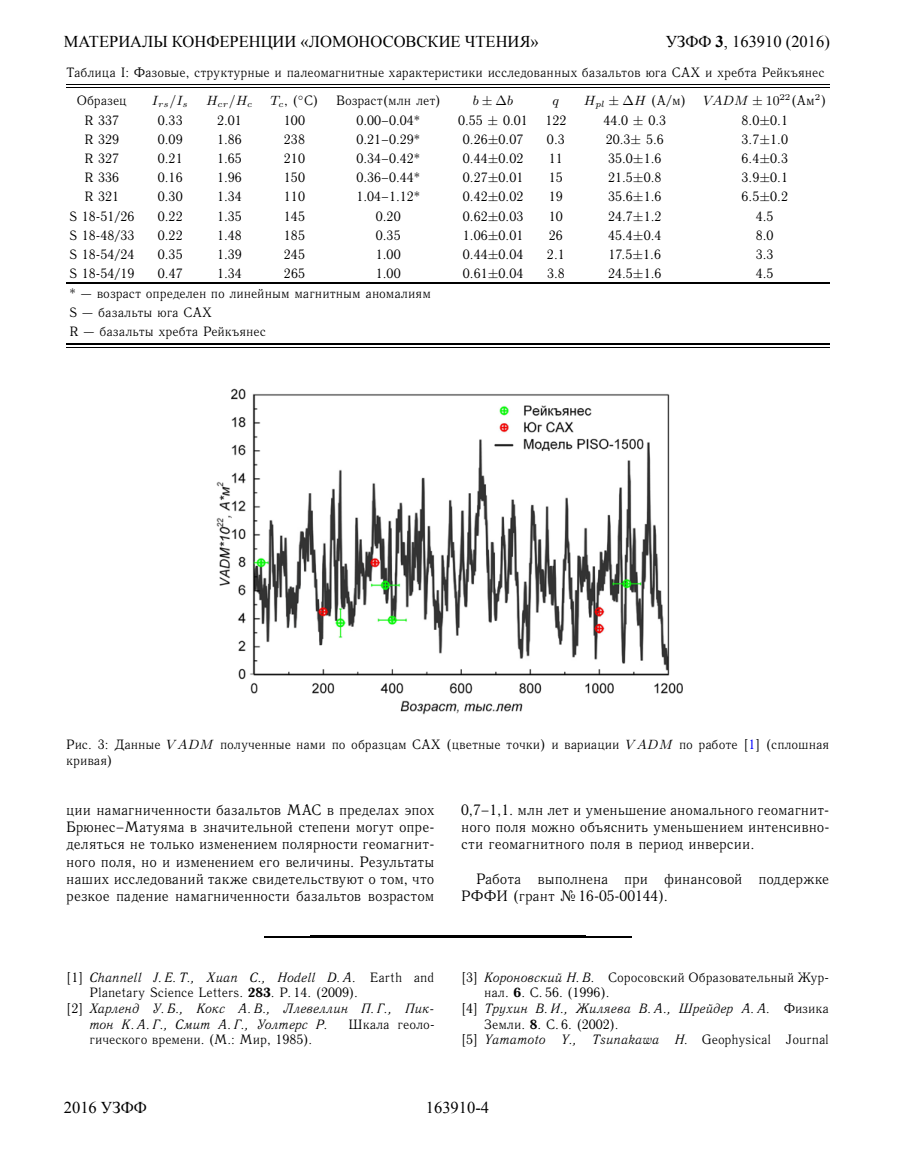
<style>
.page{position:relative;width:915px;height:1149px;background:#fff}
.page>*{position:absolute;margin:0;border:0;box-sizing:border-box;transform-origin:0 0}
.t1{font:16.5px "Times New Roman";color:#000}
.t2{font:15px/17.1px "Antiqua PS Cyr";letter-spacing:-.01em;color:#000;text-align:justify}
.t3{font:13.5px/19.2px "Antiqua PS Cyr";color:#000}
.t4{font:italic 13.5px "Antiqua PS Cyr";letter-spacing:-.005em;color:#000}
.t5{font:13.5px "CMMI9";color:#000}
.s1{font-weight:700}
.s2{font-family:"CMMI9"}
.s3{font-family:"CMSY9"}
.s4{font-family:"CMR9"}
.s5{font-family:"Antiqua PS Cyr"}
.s6{color:#00f}
.s7{font-style:normal}
.s8{font-style:italic}
</style>
<div class="page">
<img style="left:66px;top:84px;width:763px;height:1px">
<img style="left:66px;top:87px;width:763px;height:1px">
<img style="left:66px;top:283px;width:763px;height:1px">
<img style="left:66px;top:344px;width:763px;height:1px">
<img style="left:66px;top:347px;width:763px;height:1px">
<img style="left:216px;top:388px;width:467px;height:327px">
<img style="left:310px;top:935px;width:275px;height:1px">
<img style="left:356px;top:935px;width:183px;height:2px">
<img style="left:401px;top:935px;width:92px;height:2px">
<p class="t1" style="left:64px;top:31px;width:476px">МАТЕРИАЛЫ КОНФЕРЕНЦИИ «ЛОМОНОСОВСКИЕ ЧТЕНИЯ»</p>
<p class="t1" style="left:665px;top:31px;width:166px">УЗФФ <span class="s1">3</span>, 163910 (2016)</p>
<p class="t3" style="left:77px;top:59px;width:749px;line-height:28.7px;text-indent:-10px">Таблица I: Фазовые, структурные и палеомагнитные характеристики исследованных базальтов юга САХ и хребта Рейкъянес<br>Образец</p>
<p class="t5" style="left:152px;top:95px;width:37px">I<sub>rs</sub>/I<sub>s</sub></p>
<p class="t5" style="left:206px;top:95px;width:48px">H<sub>cr</sub>/H<sub>c</sub></p>
<p class="t3" style="left:270px;top:92px;width:49px"><span class="s2">T</span><sub>c</sub>, (<sup>◦</sup>C)</p>
<p class="t3" style="left:336px;top:92px;width:106px">Возраст(млн лет)</p>
<p class="t5" style="left:472px;top:95px;width:42px">b<span class="s3">±</span><span class="s4">∆</span>b</p>
<p class="t5" style="left:552px;top:95px;width:8px">q</p>
<p class="t3" style="left:583px;top:92px;width:103px"><span class="s2">H</span><sub>pl</sub> <span class="s3">±</span> <span class="s4">∆</span><span class="s2">H</span> (А/м)</p>
<p class="t5" style="left:703px;top:95px;width:124px">VADM <span class="s3">±</span> <span class="s4">10</span><sup>22</sup><span class="s5">(Ам</span><sup>2</sup><span class="s5">)</span></p>
<p class="t3" style="left:84px;top:111px;width:36px">R 337</p>
<p class="t3" style="left:158px;top:111px;width:26px">0.33</p>
<p class="t3" style="left:217px;top:111px;width:26px">2.01</p>
<p class="t3" style="left:284px;top:111px;width:23px">100</p>
<p class="t3" style="left:356px;top:111px;width:65px">0.00–0.04*</p>
<p class="t3" style="left:458px;top:111px;width:71px">0.55 <span class="s3">±</span> 0.01</p>
<p class="t3" style="left:545px;top:111px;width:23px">122</p>
<p class="t3" style="left:603px;top:111px;width:64px">44.0 <span class="s3">±</span> 0.3</p>
<p class="t3" style="left:741px;top:111px;width:48px">8.0<span class="s3">±</span>0.1</p>
<p class="t3" style="left:84px;top:130px;width:36px">R 329</p>
<p class="t3" style="left:158px;top:130px;width:26px">0.09</p>
<p class="t3" style="left:217px;top:130px;width:26px">1.86</p>
<p class="t3" style="left:284px;top:130px;width:23px">238</p>
<p class="t3" style="left:356px;top:130px;width:65px">0.21–0.29*</p>
<p class="t3" style="left:462px;top:130px;width:62px">0.26<span class="s3">±</span>0.07</p>
<p class="t3" style="left:547px;top:130px;width:19px">0.3</p>
<p class="t3" style="left:605px;top:130px;width:60px">20.3<span class="s3">±</span> 5.6</p>
<p class="t3" style="left:741px;top:130px;width:48px">3.7<span class="s3">±</span>1.0</p>
<p class="t3" style="left:84px;top:149px;width:36px">R 327</p>
<p class="t3" style="left:158px;top:149px;width:26px">0.21</p>
<p class="t3" style="left:217px;top:149px;width:26px">1.65</p>
<p class="t3" style="left:284px;top:149px;width:23px">210</p>
<p class="t3" style="left:356px;top:149px;width:65px">0.34–0.42*</p>
<p class="t3" style="left:462px;top:149px;width:62px">0.44<span class="s3">±</span>0.02</p>
<p class="t3" style="left:548px;top:149px;width:16px">11</p>
<p class="t3" style="left:608px;top:149px;width:55px">35.0<span class="s3">±</span>1.6</p>
<p class="t3" style="left:741px;top:149px;width:48px">6.4<span class="s3">±</span>0.3</p>
<p class="t3" style="left:84px;top:169px;width:36px">R 336</p>
<p class="t3" style="left:158px;top:169px;width:26px">0.16</p>
<p class="t3" style="left:217px;top:169px;width:26px">1.96</p>
<p class="t3" style="left:284px;top:169px;width:23px">150</p>
<p class="t3" style="left:356px;top:169px;width:65px">0.36–0.44*</p>
<p class="t3" style="left:462px;top:169px;width:62px">0.27<span class="s3">±</span>0.01</p>
<p class="t3" style="left:548px;top:169px;width:16px">15</p>
<p class="t3" style="left:608px;top:169px;width:55px">21.5<span class="s3">±</span>0.8</p>
<p class="t3" style="left:741px;top:169px;width:48px">3.9<span class="s3">±</span>0.1</p>
<p class="t3" style="left:84px;top:188px;width:36px">R 321</p>
<p class="t3" style="left:158px;top:188px;width:26px">0.30</p>
<p class="t3" style="left:217px;top:188px;width:26px">1.34</p>
<p class="t3" style="left:284px;top:188px;width:23px">110</p>
<p class="t3" style="left:356px;top:188px;width:65px">1.04–1.12*</p>
<p class="t3" style="left:462px;top:188px;width:62px">0.42<span class="s3">±</span>0.02</p>
<p class="t3" style="left:548px;top:188px;width:16px">19</p>
<p class="t3" style="left:608px;top:188px;width:55px">35.6<span class="s3">±</span>1.6</p>
<p class="t3" style="left:741px;top:188px;width:48px">6.5<span class="s3">±</span>0.2</p>
<p class="t3" style="left:69px;top:207px;width:66px">S 18-51/26</p>
<p class="t3" style="left:158px;top:207px;width:26px">0.22</p>
<p class="t3" style="left:217px;top:207px;width:26px">1.35</p>
<p class="t3" style="left:284px;top:207px;width:23px">145</p>
<p class="t3" style="left:376px;top:207px;width:26px">0.20</p>
<p class="t3" style="left:462px;top:207px;width:62px">0.62<span class="s3">±</span>0.03</p>
<p class="t3" style="left:548px;top:207px;width:16px">10</p>
<p class="t3" style="left:608px;top:207px;width:55px">24.7<span class="s3">±</span>1.2</p>
<p class="t3" style="left:755px;top:207px;width:19px">4.5</p>
<p class="t3" style="left:69px;top:226px;width:66px">S 18-48/33</p>
<p class="t3" style="left:158px;top:226px;width:26px">0.22</p>
<p class="t3" style="left:217px;top:226px;width:26px">1.48</p>
<p class="t3" style="left:284px;top:226px;width:23px">185</p>
<p class="t3" style="left:376px;top:226px;width:26px">0.35</p>
<p class="t3" style="left:462px;top:226px;width:62px">1.06<span class="s3">±</span>0.01</p>
<p class="t3" style="left:548px;top:226px;width:16px">26</p>
<p class="t3" style="left:608px;top:226px;width:55px">45.4<span class="s3">±</span>0.4</p>
<p class="t3" style="left:755px;top:226px;width:19px">8.0</p>
<p class="t3" style="left:69px;top:245px;width:66px">S 18-54/24</p>
<p class="t3" style="left:158px;top:245px;width:26px">0.35</p>
<p class="t3" style="left:217px;top:245px;width:26px">1.39</p>
<p class="t3" style="left:284px;top:245px;width:23px">245</p>
<p class="t3" style="left:376px;top:245px;width:26px">1.00</p>
<p class="t3" style="left:462px;top:245px;width:62px">0.44<span class="s3">±</span>0.04</p>
<p class="t3" style="left:547px;top:245px;width:19px">2.1</p>
<p class="t3" style="left:608px;top:245px;width:54px">17.5<span class="s3">±</span>1.6</p>
<p class="t3" style="left:755px;top:245px;width:19px">3.3</p>
<p class="t3" style="left:69px;top:264px;width:66px">S 18-54/19</p>
<p class="t3" style="left:158px;top:264px;width:26px">0.47</p>
<p class="t3" style="left:217px;top:264px;width:26px">1.34</p>
<p class="t3" style="left:284px;top:264px;width:23px">265</p>
<p class="t3" style="left:376px;top:264px;width:26px">1.00</p>
<p class="t3" style="left:462px;top:264px;width:62px">0.61<span class="s3">±</span>0.04</p>
<p class="t3" style="left:547px;top:264px;width:19px">3.8</p>
<p class="t3" style="left:608px;top:264px;width:55px">24.5<span class="s3">±</span>1.6</p>
<p class="t3" style="left:755px;top:264px;width:19px">4.5</p>
<p class="t3" style="left:69px;top:284px;width:363px">* — возраст определен по линейным магнитным аномалиям<br>S — базальты юга САХ<br>R — базальты хребта Рейкъянес</p>
<p class="t3" style="left:66px;top:737px;width:764px;line-height:15.6px">Рис. 3: Данные <span class="s2">V ADM</span> полученные нами по образцам CAX (цветные точки) и вариации <span class="s2">V ADM</span> по работе [<span class="s6">1</span>] (сплошная кривая)</p>
<p class="t2" style="left:66px;top:801px;width:369px">ции намагниченности базальтов МАС в пределах эпох Брюнес–Матуяма в значительной степени могут опре&shy;деляться не только изменением полярности геомагнит&shy;ного поля, но и изменением его величины. Результаты наших исследований также свидетельствуют о том, что резкое падение намагниченности базальтов возрастом</p>
<p class="t2" style="left:461px;top:801px;width:369px">0,7–1,1. млн лет и уменьшение аномального геомагнит&shy;ного поля можно объяснить уменьшением интенсивно&shy;сти геомагнитного поля в период инверсии.</p>
<p class="t2" style="left:461px;top:870px;width:369px;text-indent:15px">Работа выполнена при финансовой поддержке<br>РФФИ (грант № 16-05-00144).</p>
<p class="t4" style="left:66px;top:970px;width:369px"><span class="s7">[1]</span> Channell J. E. T., Xuan C., Hodell D. A. <span class="s7">Earth and</span></p>
<p class="t3" style="left:89px;top:983px;width:270px">Planetary Science Letters. <span class="s1">283</span>. P. 14. (2009).</p>
<p class="t4" style="left:66px;top:1001px;width:369px"><span class="s7">[2]</span> Харленд У. Б., Кокс А. В., Ллевеллин П. Г., Пик-</p>
<p class="t4" style="left:89px;top:1017px;width:240px">тон К. А. Г., Смит А. Г., Уолтерс Р.</p>
<p class="t3" style="left:348px;top:1014px;width:87px">Шкала геоло-</p>
<p class="t3" style="left:89px;top:1030px;width:224px">гического времени. (М.: Мир, 1985).</p>
<p class="t3" style="left:461px;top:967px;width:369px">[3] <span class="s8">Короновский Н. В.</span> Соросовский Образовательный Жур-</p>
<p class="t3" style="left:484px;top:983px;width:127px">нал. <span class="s1">6</span>. C. 56. (1996).</p>
<p class="t4" style="left:461px;top:1001px;width:369px"><span class="s7">[4]</span> Трухин В. И., Жиляева В. А., Шрейдер А. А. <span class="s7">Физика</span></p>
<p class="t3" style="left:484px;top:1014px;width:136px">Земли. <span class="s1">8</span>. C. 6. (2002).</p>
<p class="t4" style="left:461px;top:1033px;width:369px"><span class="s7">[5]</span> Yamamoto Y., Tsunakawa H. <span class="s7">Geophysical Journal</span></p>
<p class="t1" style="left:64px;top:1095px;width:84px">2016 УЗФФ</p>
<p class="t1" style="left:425px;top:1095px;width:65px">163910-4</p>
</div>
